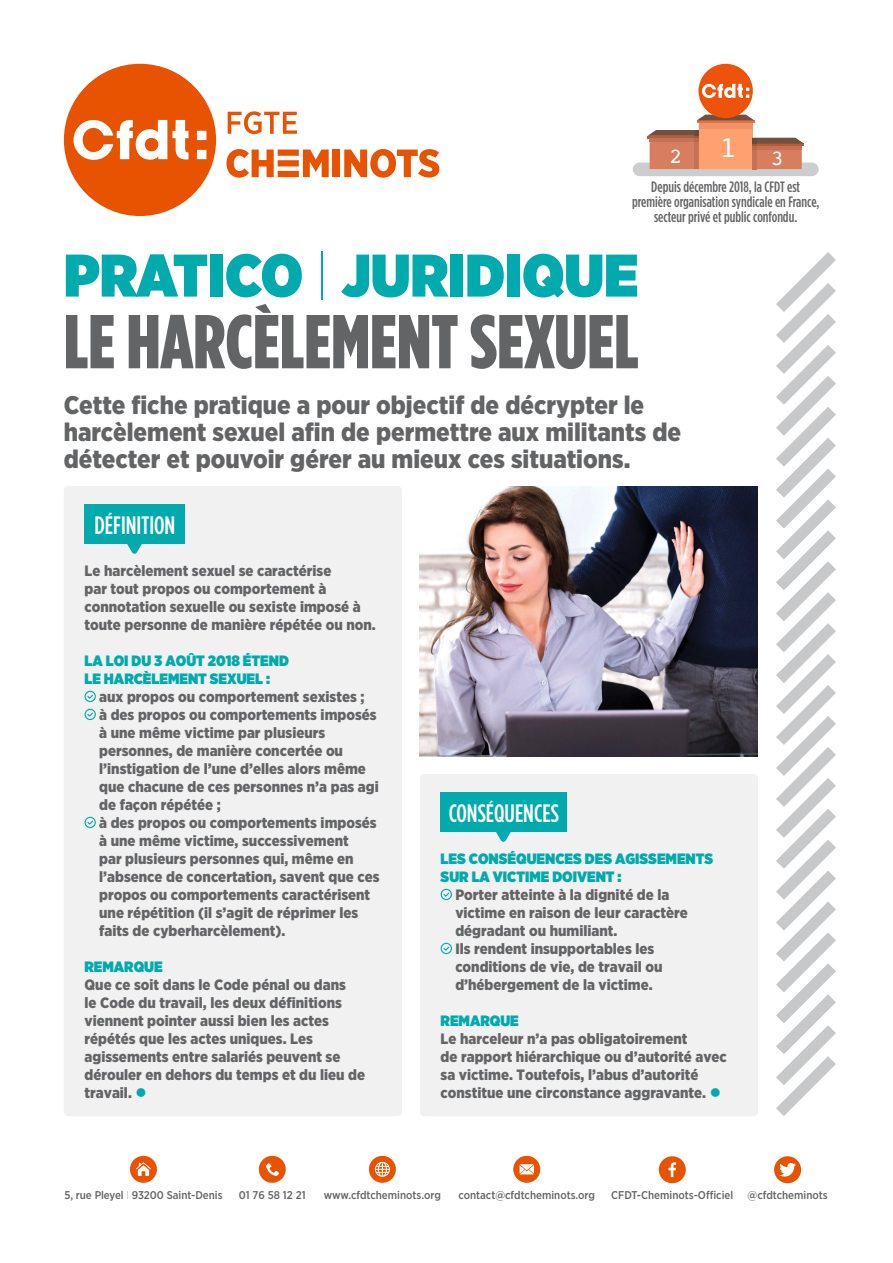
<style>
.page{position:relative;width:893px;height:1263px;background:#fff}
.page>*{position:absolute;margin:0;border:0;box-sizing:border-box;transform-origin:0 0}
.t1{font:900 76.05px "Gotham Condensed";color:#636466}
.t2{font:900 60px "Gotham Narrow";color:#00aaad}
.t3{font:900 25.5px/27px "Gotham Narrow";color:#636466}
.t4{font:500 25.2px "Gotham Condensed";color:#fff}
.t5{font:21.6px "Courier";color:#fffffb}
.t6{font:900 15px/18px "Gotham Narrow";color:#636466}
.t7{font:900 15px/18px "Gotham Narrow";color:#00aaad}
.t8{font:500 15px/15px "Gotham Condensed";color:#636466;text-align:center}
.t9{font:500 11.25px "Gotham Narrow";color:#636466}
.s1{font-weight:100;font-size:69px}
.s2{color:#00aaad}
.s3{font-weight:100}
</style>
<div class="page">
<div style="left:130px;top:1156px;width:27px;height:27px;background:#e75300;border-radius:50%"></div>
<svg style="left:136px;top:1162px;width:15px;height:14px"></svg>
<div style="left:259px;top:1156px;width:27px;height:27px;background:#e75300;border-radius:50%"></div>
<svg style="left:266px;top:1163px;width:13px;height:13px"></svg>
<div style="left:369px;top:1156px;width:27px;height:27px;background:#e75300;border-radius:50%"></div>
<svg style="left:375px;top:1162px;width:15px;height:15px"></svg>
<div style="left:513px;top:1156px;width:27px;height:27px;background:#e75300;border-radius:50%"></div>
<svg style="left:520px;top:1164px;width:14px;height:10px"></svg>
<div style="left:659px;top:1156px;width:27px;height:27px;background:#e75300;border-radius:50%"></div>
<svg style="left:668px;top:1162px;width:8px;height:15px"></svg>
<div style="left:774px;top:1156px;width:27px;height:27px;background:#e75300;border-radius:50%"></div>
<svg style="left:779px;top:1163px;width:17px;height:13px"></svg>
<svg style="left:228px;top:111px;width:69px;height:23px"></svg>
<svg style="left:226px;top:149px;width:103px;height:29px"></svg>
<div style="left:333px;top:150px;width:7px;height:27px;background:#e75300"></div>
<svg style="left:344px;top:149px;width:95px;height:29px"></svg>
<div style="left:64px;top:64px;width:152px;height:152px;background:#e75300;border-radius:50%"></div>
<svg style="left:73px;top:119px;width:115px;height:41px"></svg>
<svg style="left:197px;top:131px;width:9px;height:9px"></svg>
<svg style="left:197px;top:150px;width:9px;height:9px"></svg>
<div style="left:633px;top:163px;width:186px;height:13px;background:#cbcdcf;border-radius:7px"></div>
<svg style="left:647px;top:115px;width:157px;height:54px"></svg>
<div style="left:699px;top:123px;width:53px;height:5px;background:#ef9267"></div>
<div style="left:698px;top:64px;width:55px;height:54px;background:#ed530b;border-radius:50%"></div>
<svg style="left:702px;top:84px;width:47px;height:15px"></svg>
<div style="left:64px;top:486px;width:338px;height:630px;background:#f1f1f2;border-radius:4px"></div>
<div style="left:420px;top:774px;width:338px;height:342px;background:#f1f1f2;border-radius:4px"></div>
<svg style="left:127px;top:544px;width:15px;height:10px"></svg>
<div style="left:85px;top:504px;width:100px;height:40px;background:#00aaad"></div>
<svg style="left:496px;top:832px;width:15px;height:10px"></svg>
<div style="left:441px;top:792px;width:126px;height:40px;background:#00aaad"></div>
<svg style="left:85px;top:691px;width:11px;height:11px"></svg>
<svg style="left:85px;top:709px;width:11px;height:11px"></svg>
<svg style="left:85px;top:817px;width:11px;height:11px"></svg>
<svg style="left:441px;top:889px;width:11px;height:11px"></svg>
<svg style="left:441px;top:943px;width:11px;height:11px"></svg>
<svg style="left:776px;top:252px;width:60px;height:864px"></svg>
<img style="left:420px;top:486px;width:338px;height:270px">
<h3 class="t5" style="left:669px;top:140px;width:116px">2<sup>1</sup>3</h3>
<p class="t8" style="left:632px;top:179px;width:189px">Depuis décembre 2018, la CFDT est première organisation syndicale en France, secteur privé et public confondu.</p>
<h2 class="t2" style="left:64px;top:235px;width:576px">PRATICO <span class="s1">I</span> JURIDIQUE</h2>
<h1 class="t1" style="left:64px;top:296px;width:576px">LE HARCÈLEMENT SEXUEL</h1>
<h3 class="t3" style="left:64px;top:391px;width:619px">Cette fiche pratique a pour objectif de décrypter le harcèlement sexuel afin de permettre aux militants de détecter et pouvoir gérer au mieux ces situations.</h3>
<h3 class="t4" style="left:95px;top:511px;width:82px">DÉFINITION</h3>
<p class="t6" style="left:85px;top:562px;width:293px">Le harcèlement sexuel se caractérise<br>par tout propos ou comportement à connotation sexuelle ou sexiste imposé à toute personne de manière répétée ou non.</p>
<p class="t7" style="left:85px;top:651px;width:206px">LA LOI DU 3 AOÛT 2018 ÉTEND<br>LE HARCÈLEMENT SEXUEL :</p>
<p class="t6" style="left:99px;top:688px;width:282px">aux propos ou comportement sexistes ;<br>à des propos ou comportements imposés à une même victime par plusieurs personnes, de manière concertée ou l’instigation de l’une d’elles alors même que chacune de ces personnes n’a pas agi de façon répétée ;<br>à des propos ou comportements imposés à une même victime, successivement<br>par plusieurs personnes qui, même en l’absence de concertation, savent que ces propos ou comportements caractérisent une répétition (il s’agit de réprimer les faits de cyberharcèlement).</p>
<p class="t7" style="left:85px;top:957px;width:80px">REMARQUE</p>
<p class="t6" style="left:85px;top:976px;width:282px">Que ce soit dans le Code pénal ou dans<br>le Code du travail, les deux définitions viennent pointer aussi bien les actes répétés que les actes uniques. Les agissements entre salariés peuvent se dérouler en dehors du temps et du lieu de travail. <span class="s2">●</span></p>
<h3 class="t4" style="left:449px;top:799px;width:112px">CONSÉQUENCES</h3>
<p class="t7" style="left:441px;top:849px;width:274px">LES CONSÉQUENCES DES AGISSEMENTS<br>SUR LA VICTIME DOIVENT :</p>
<p class="t6" style="left:455px;top:886px;width:234px">Porter atteinte à la dignité de la victime en raison de leur caractère dégradant ou humiliant.<br>Ils rendent insupportables les conditions de vie, de travail ou d’hébergement de la victime.</p>
<p class="t7" style="left:441px;top:1011px;width:80px">REMARQUE</p>
<p class="t6" style="left:441px;top:1030px;width:288px">Le harceleur n’a pas obligatoirement<br>de rapport hiérarchique ou d’autorité avec sa victime. Toutefois, l’abus d’autorité constitue une circonstance aggravante. <span class="s2">●</span></p>
<p class="t9" style="left:64px;top:1188px;width:160px">5, rue Pleyel <span class="s3">I</span> 93200 Saint-Denis</p>
<p class="t9" style="left:239px;top:1188px;width:68px">01 76 58 12 21</p>
<p class="t9" style="left:324px;top:1188px;width:118px">www.cfdtcheminots.org</p>
<p class="t9" style="left:458px;top:1188px;width:138px">contact@cfdtcheminots.org</p>
<p class="t9" style="left:611px;top:1188px;width:123px">CFDT-Cheminots-Officiel</p>
<p class="t9" style="left:747px;top:1188px;width:82px">@cfdtcheminots</p>
</div>
